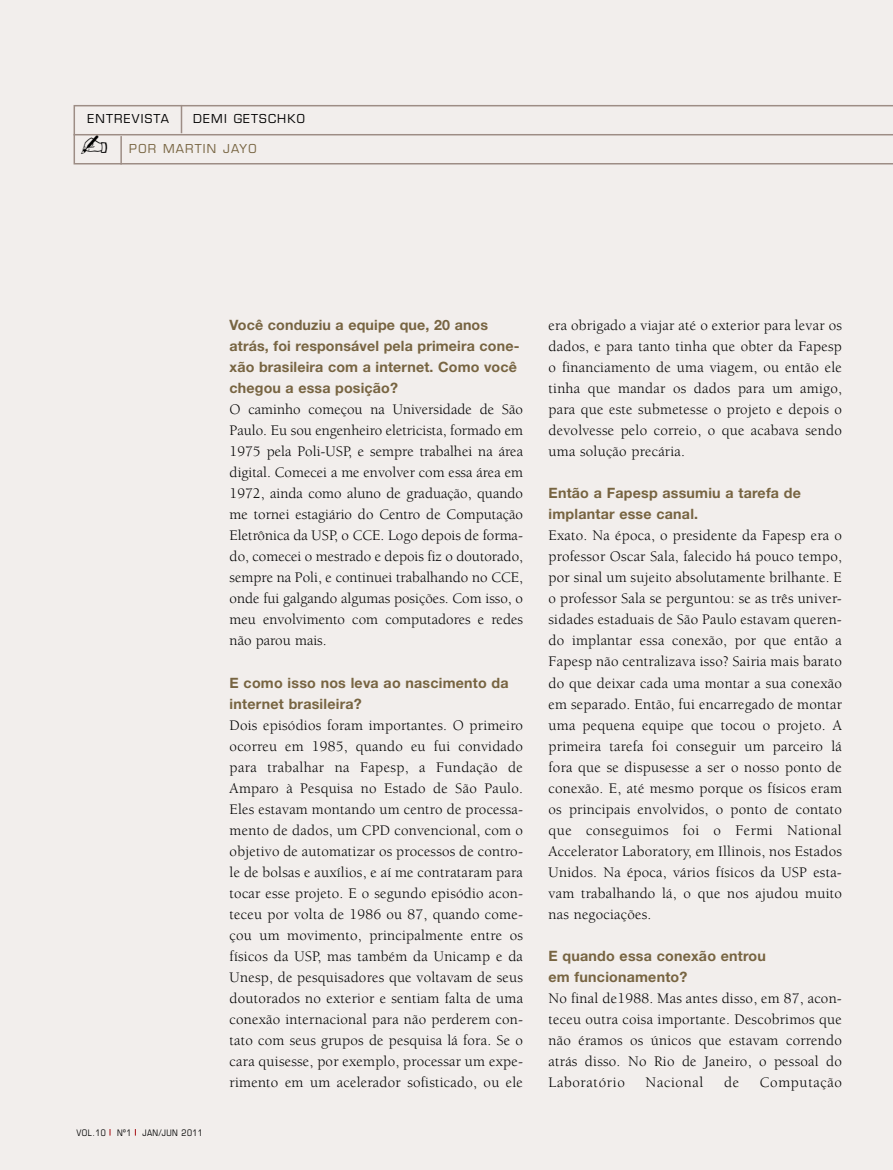
<style>
.page{position:relative;width:893px;height:1170px;background:#fff}
.page>*{position:absolute;margin:0;border:0;box-sizing:border-box;transform-origin:0 0}
.t1{font:15px/21px "Berkeley Std";letter-spacing:.015em;color:#000;text-align:justify}
.t2{font:15px "Berkeley Std";letter-spacing:.045em;color:#000}
.t3{font:700 14.25px/21px "Helvetica Neue LT Std";letter-spacing:.01em;color:#776441}
.t4{font:12px "Eurostile LT Std";letter-spacing:.1em;color:#000}
.t5{font:12px "Eurostile LT Std";letter-spacing:.1em;color:#776441}
.t6{font:condensed 9px "Eurostile LT Std";letter-spacing:.05em;color:#000}
</style>
<div class="page">
<div style="left:0;top:0;width:893px;height:1169px;background:#f2eeec"></div>
<svg style="left:74px;top:105px;width:819px;height:59px"></svg>
<svg style="left:181px;top:105px;width:1px;height:28px"></svg>
<hr style="left:120px;top:136px;width:2px;height:28px;background:#9d8d85">
<hr style="left:74px;top:134px;width:819px;height:1px;background:#9d8d85">
<svg style="left:81px;top:136px;width:26px;height:18px"></svg>
<p class="t4" style="left:88px;top:112px;width:83px">ENTREVISTA</p>
<p class="t4" style="left:193px;top:112px;width:113px">DEMI GETSCHKO</p>
<p class="t5" style="left:129px;top:141px;width:129px">POR MARTIN JAYO</p>
<p class="t6" style="left:77px;top:1126px;width:128px">VOL.10 Nº1 JAN/JUN 2011</p>
<p class="t3" style="left:230px;top:314px;width:291px">Você conduziu a equipe que, 20 anos atrás, foi responsável pela primeira cone&shy;xão brasileira com a internet. Como você chegou a essa posição?</p>
<p class="t1" style="left:230px;top:399px;width:295px">O caminho começou na Universidade de São Paulo. Eu sou engenheiro eletricista, formado em 1975 pela Poli-USP, e sempre trabalhei na área digital. Comecei a me envolver com essa área em 1972, ainda como aluno de graduação, quando me tornei estagiário do Centro de Computação Eletrônica da USP, o CCE. Logo depois de forma&shy;do, comecei o mestrado e depois fiz o doutorado, sempre na Poli, e continuei trabalhando no CCE, onde fui galgando algumas posições. Com isso, o meu envolvimento com computadores e redes não parou mais.</p>
<p class="t3" style="left:230px;top:671px;width:281px">E como isso nos leva ao nascimento da internet brasileira?</p>
<p class="t1" style="left:230px;top:714px;width:295px">Dois episódios foram importantes. O primeiro ocorreu em 1985, quando eu fui convidado para trabalhar na Fapesp, a Fundação de Amparo à Pesquisa no Estado de São Paulo.<br>Eles estavam montando um centro de processa&shy;mento de dados, um CPD convencional, com o objetivo de automatizar os processos de contro&shy;le de bolsas e auxílios, e aí me contrataram para tocar esse projeto. E o segundo episódio acon&shy;teceu por volta de 1986 ou 87, quando come&shy;çou um movimento, principalmente entre os físicos da USP, mas também da Unicamp e da Unesp, de pesquisadores que voltavam de seus doutorados no exterior e sentiam falta de uma conexão internacional para não perderem con&shy;tato com seus grupos de pesquisa lá fora. Se o cara quisesse, por exemplo, processar um expe&shy;rimento em um acelerador sofisticado, ou ele</p>
<p class="t1" style="left:549px;top:315px;width:295px">era obrigado a viajar até o exterior para levar os dados, e para tanto tinha que obter da Fapesp o financiamento de uma viagem, ou então ele tinha que mandar os dados para um amigo, para que este submetesse o projeto e depois o devolvesse pelo correio, o que acabava sendo uma solução precária.</p>
<p class="t3" style="left:549px;top:482px;width:254px">Então a Fapesp assumiu a tarefa de implantar esse canal.</p>
<p class="t1" style="left:549px;top:525px;width:295px">Exato. Na época, o presidente da Fapesp era o professor Oscar Sala, falecido há pouco tempo, por sinal um sujeito absolutamente brilhante. E o professor Sala se perguntou: se as três univer&shy;sidades estaduais de São Paulo estavam queren&shy;do implantar essa conexão, por que então a Fapesp não centralizava isso? Sairia mais barato do que deixar cada uma montar a sua conexão em separado. Então, fui encarregado de montar uma pequena equipe que tocou o projeto. A primeira tarefa foi conseguir um parceiro lá fora que se dispusesse a ser o nosso ponto de conexão. E, até mesmo porque os físicos eram os principais envolvidos, o ponto de contato que conseguimos foi o Fermi National Accelerator Laboratory, em Illinois, nos Estados Unidos. Na época, vários físicos da USP esta&shy;vam trabalhando lá, o que nos ajudou muito nas negociações.</p>
<p class="t3" style="left:549px;top:944px;width:219px">E quando essa conexão entrou em funcionamento?</p>
<p class="t1" style="left:549px;top:987px;width:295px">No final de1988. Mas antes disso, em 87, acon&shy;teceu outra coisa importante. Descobrimos que não éramos os únicos que estavam correndo atrás disso. No Rio de Janeiro, o pessoal do Laboratório</p>
<p class="t2" style="left:645px;top:1073px;width:59px">Nacional</p>
<p class="t1" style="left:724px;top:1071px;width:17px">de</p>
<p class="t2" style="left:760px;top:1073px;width:84px">Computação</p>
</div>
